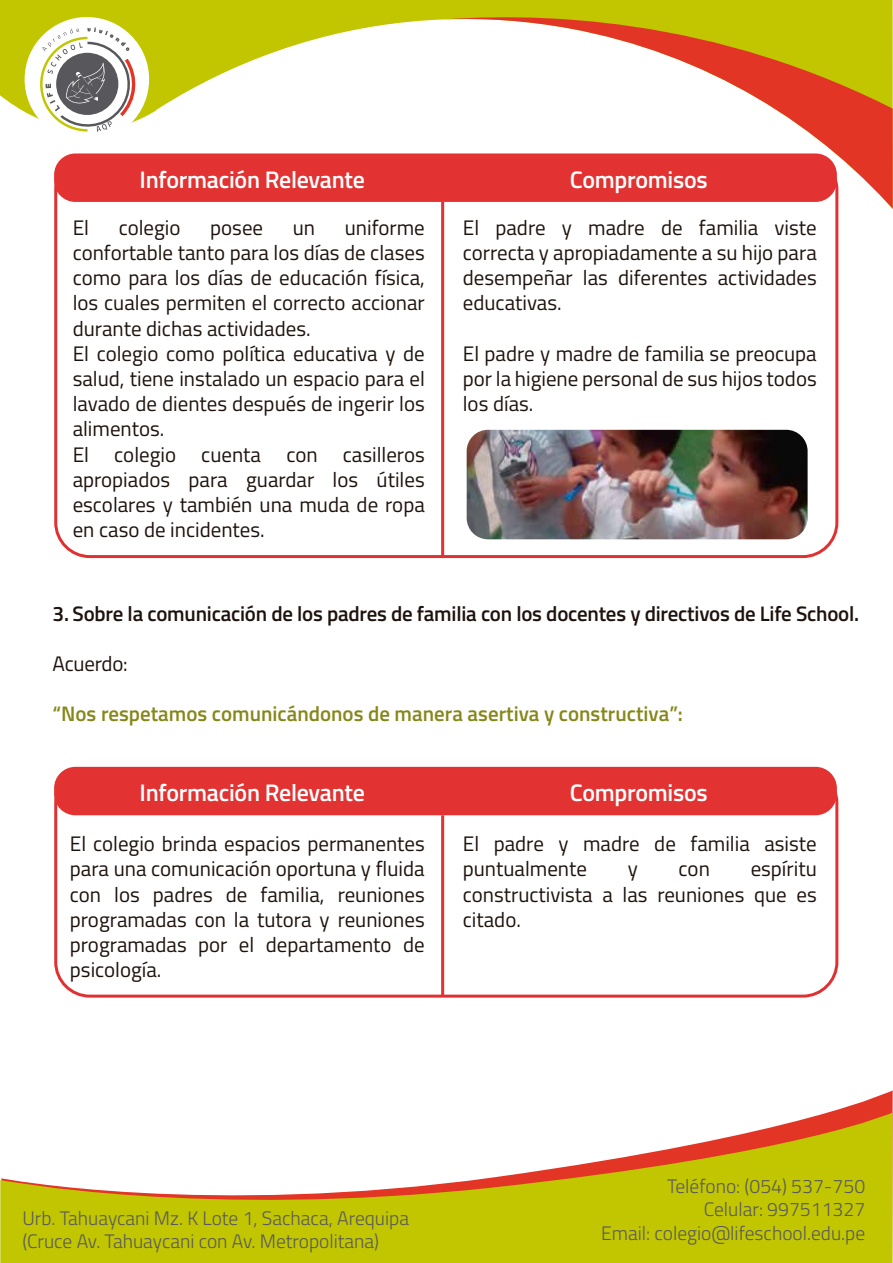
<style>
.page{position:relative;width:893px;height:1263px;background:#fff}
.page>*{position:absolute;margin:0;border:0;box-sizing:border-box;transform-origin:0 0}
.t1{font:600 24px "Titillium";letter-spacing:-.01em;color:#fff}
.t2{font:21px/25.2px "Titillium";color:#1e120d;text-align:justify}
.t3{font:600 21px "Titillium";letter-spacing:-.01em;color:#1e120d}
.t4{font:600 21px "Titillium";color:#86871a}
.t5{font:300 19.5px/23.4px "Titillium";color:#58585c}
</style>
<div class="page">
<svg style="left:0;top:0;width:893px;height:170px"></svg>
<svg style="left:444px;top:11px;width:449px;height:214px"></svg>
<svg style="left:830px;top:1090px;width:63px;height:173px"></svg>
<svg style="left:0;top:1112px;width:892px;height:151px;fill:#c1c600"></svg>
<div style="left:56px;top:155px;width:781px;height:402px;background:#fff;border-radius:34px"></div>
<hr style="left:441px;top:202px;width:3px;height:355px;background:#e23231">
<div style="left:54px;top:153px;width:783px;height:49px;background:#e23231;border-radius:21px"></div>
<div style="left:25px;top:17px;width:124px;height:125px;background:#fff;border-radius:50%"></div>
<svg style="left:40px;top:27px;width:100px;height:105px"></svg>
<div style="left:54px;top:767px;width:784px;height:231px;border:3px solid #e13031;border-radius:34px"></div>
<hr style="left:441px;top:815px;width:3px;height:181px;background:#e23231">
<div style="left:54px;top:767px;width:783px;height:48px;background:#e23231;border-radius:21px"></div>
<img style="left:467px;top:430px;width:341px;height:109px">
<p class="t1" style="left:140px;top:161px;width:227px">Información Relevante</p>
<p class="t1" style="left:570px;top:161px;width:139px">Compromisos</p>
<p class="t2" style="left:73px;top:214px;width:354px;text-align:left;text-indent:272px">uniforme confortable tanto para los días de clases como para los días de educación física, los cuales permiten el correcto accionar durante dichas actividades.<br>El colegio como política educativa y de salud, tiene instalado un espacio para el lavado de dientes después de ingerir los alimentos.<br>El colegio cuenta con casilleros apropiados para guardar los útiles escolares y también una muda de ropa en caso de incidentes.</p>
<p class="t2" style="left:463px;top:214px;width:356px">El padre y madre de familia viste correcta y apropiadamente a su hijo para desempeñar las diferentes actividades educativas.</p>
<p class="t2" style="left:73px;top:214px;width:18px">El</p>
<p class="t2" style="left:119px;top:214px;width:63px">colegio</p>
<p class="t2" style="left:210px;top:214px;width:54px">posee</p>
<p class="t2" style="left:293px;top:214px;width:24px">un</p>
<p class="t2" style="left:463px;top:340px;width:355px">El padre y madre de familia se preocupa por la higiene personal de sus hijos todos los días.</p>
<p class="t3" style="left:53px;top:597px;width:808px">3. Sobre la comunicación de los padres de familia con los docentes y directivos de Life School.</p>
<p class="t2" style="left:53px;top:650px;width:77px">Acuerdo:</p>
<p class="t4" style="left:53px;top:698px;width:632px">“Nos respetamos comunicándonos de manera asertiva y constructiva”:</p>
<p class="t1" style="left:140px;top:774px;width:227px">Información Relevante</p>
<p class="t1" style="left:570px;top:774px;width:139px">Compromisos</p>
<p class="t2" style="left:70px;top:830px;width:356px">El colegio brinda espacios permanentes para una comunicación oportuna y fluida con los padres de familia, reuniones programadas con la tutora y reuniones programadas por el departamento de psicología.</p>
<p class="t2" style="left:463px;top:830px;width:355px">El padre y madre de familia asiste puntualmente</p>
<p class="t2" style="left:463px;top:855px;width:356px;text-indent:288px">espíritu constructivista a las reuniones que es citado.</p>
<p class="t2" style="left:628px;top:855px;width:12px">y</p>
<p class="t2" style="left:679px;top:855px;width:33px">con</p>
<p class="t5" style="left:22px;top:1205px;width:388px">Urb. Tahuaycani Mz. K Lote 1, Sachaca, Arequipa (Cruce Av. Tahuaycani con Av. Metropolitana)</p>
<p class="t5" style="left:601px;top:1173px;width:265px;text-align:right">Teléfono: (054) 537-750<br>Celular: 997511327<br>Email: colegio@lifeschool.edu.pe</p>
</div>
